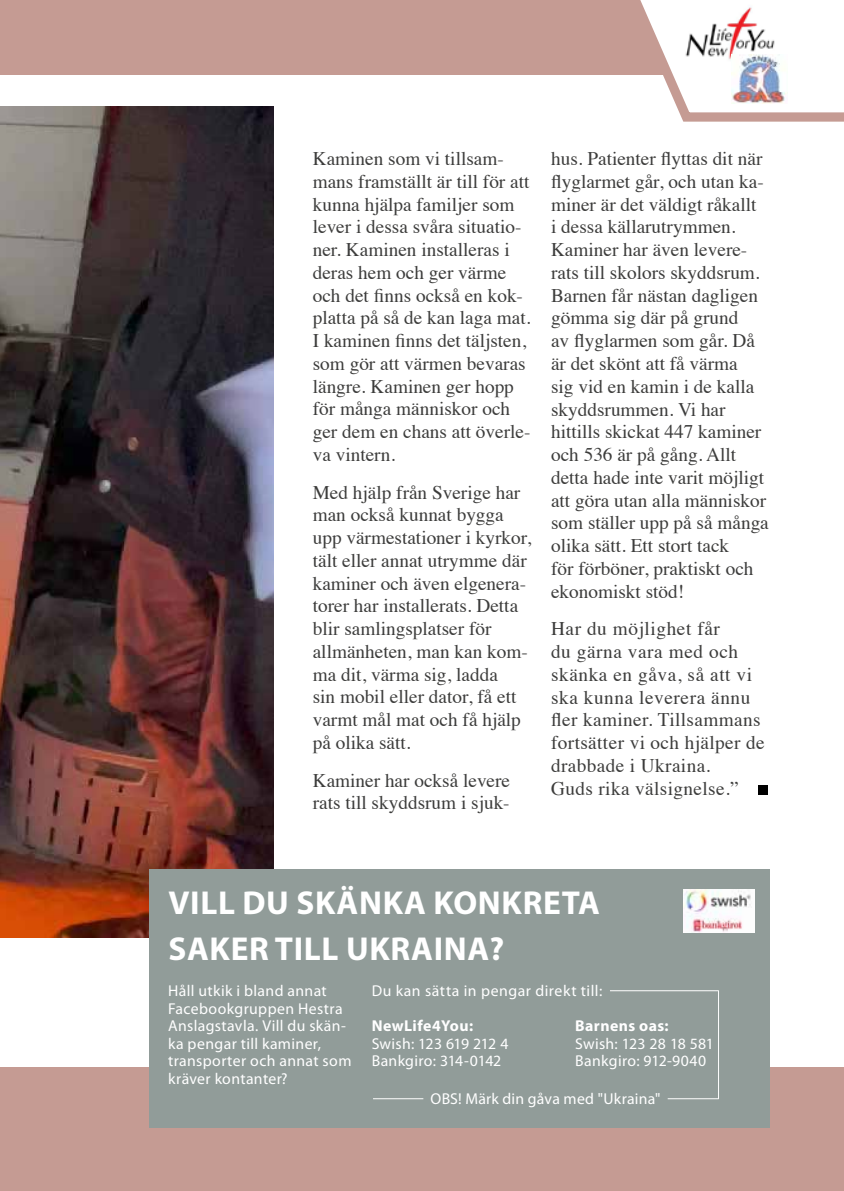
<style>
.page{position:relative;width:844px;height:1191px;background:#fff}
.page>*{position:absolute;margin:0;border:0;box-sizing:border-box;transform-origin:0 0}
.t1{font:700 33.25px/45.5px "Myriad Pro";letter-spacing:.02em;color:#fff}
.t2{font:19.25px/22.8px "Times";color:#3c3c3b}
.t3{font:19.25px/22.8px "Times";letter-spacing:.02em;color:#3c3c3b}
.t4{font:15.75px/17.5px "Myriad Pro";letter-spacing:.02em;color:#fff}
.t5{font:700 15.75px "Myriad Pro";letter-spacing:.03em;color:#fff}
</style>
<div class="page">
<div style="left:758px;top:785px;width:9px;height:9px;background:#000"></div>
<div style="left:0;top:1067px;width:843px;height:124px;background:#c59b93"></div>
<div style="left:0;top:0;width:843px;height:74px;background:#c59b93"></div>
<img style="left:0;top:107px;width:273px;height:831px">
<div style="left:149px;top:869px;width:620px;height:258px;background:#919c99"></div>
<img style="left:683px;top:889px;width:71px;height:43px">
<svg style="left:620px;top:0;width:223px;height:122px"></svg>
<img style="left:672px;top:5px;width:110px;height:58px">
<img style="left:731px;top:54px;width:56px;height:50px">
<hr style="left:373px;top:1098px;width:50px;height:1px;background:#fff">
<hr style="left:667px;top:1098px;width:50px;height:1px;background:#fff">
<hr style="left:718px;top:990px;width:1px;height:109px;background:#fff">
<hr style="left:609px;top:990px;width:109px;height:1px;background:#fff">
<p class="t2" style="left:313px;top:146px;width:219px">Kaminen som vi tillsam&shy;mans framställt är till för att kunna hjälpa familjer som lever i dessa svåra situatio&shy;ner. Kaminen installeras i deras hem och ger värme och det finns också en kok&shy;platta på så de kan laga mat.<br>I kaminen finns det täljsten, som gör att värmen bevaras längre. Kaminen ger hopp för många människor och ger dem en chans att överle&shy;va vintern.</p>
<p class="t2" style="left:313px;top:479px;width:220px">Med hjälp från Sverige har man också kunnat bygga upp värmestationer i kyrkor, tält eller annat utrymme där kaminer och även elgenera&shy;torer har installerats. Detta blir samlingsplatser för allmänheten, man kan kom&shy;ma dit, värma sig, ladda<br>sin mobil eller dator, få ett varmt mål mat och få hjälp på olika sätt.</p>
<p class="t2" style="left:313px;top:767px;width:199px">Kaminer har också levere rats till skyddsrum i sjuk-</p>
<p class="t2" style="left:551px;top:146px;width:219px">hus. Patienter flyttas dit när flyglarmet går, och utan ka&shy;miner är det väldigt råkallt<br>i dessa källarutrymmen.<br>Kaminer har även levere&shy;rats till skolors skyddsrum.<br>Barnen får nästan dagligen gömma sig där på grund<br>av flyglarmen som går. Då är det skönt att få värma<br>sig vid en kamin i de kalla skyddsrummen. Vi har hittills skickat 447 kaminer och 536 är på gång. Allt detta hade inte varit möjligt att göra utan alla människor som ställer upp på så många olika sätt. Ett stort tack<br>för förböner, praktiskt och ekonomiskt stöd!</p>
<p class="t3" style="left:551px;top:616px;width:215px">Har du möjlighet får<br>du gärna vara med och skänka en gåva, så att vi ska kunna leverera ännu fler kaminer. Tillsammans fortsätter vi och hjälper de drabbade i Ukraina.<br>Guds rika välsignelse.”</p>
<h1 class="t1" style="left:168px;top:879px;width:433px">VILL DU SKÄNKA KONKRETA<br>SAKER TILL UKRAINA?</h1>
<p class="t4" style="left:371px;top:982px;width:232px">Du kan sätta in pengar direkt till:</p>
<p class="t4" style="left:168px;top:982px;width:185px">Håll utkik i bland annat<br>Facebookgruppen Hestra<br>Anslagstavla. Vill du skän&shy;ka pengar till kaminer, transporter och annat som kräver kontanter?</p>
<p class="t5" style="left:371px;top:1015px;width:103px">NewLife4You:</p>
<p class="t4" style="left:371px;top:1034px;width:138px">Swish: 123 619 212 4<br>Bankgiro: 314-0142</p>
<p class="t5" style="left:575px;top:1015px;width:95px">Barnens oas:</p>
<p class="t4" style="left:575px;top:1034px;width:140px">Swish: 123 28 18 581<br>Bankgiro: 912-9040</p>
<p class="t4" style="left:430px;top:1089px;width:231px">OBS! Märk din gåva med "Ukraina"</p>
</div>
